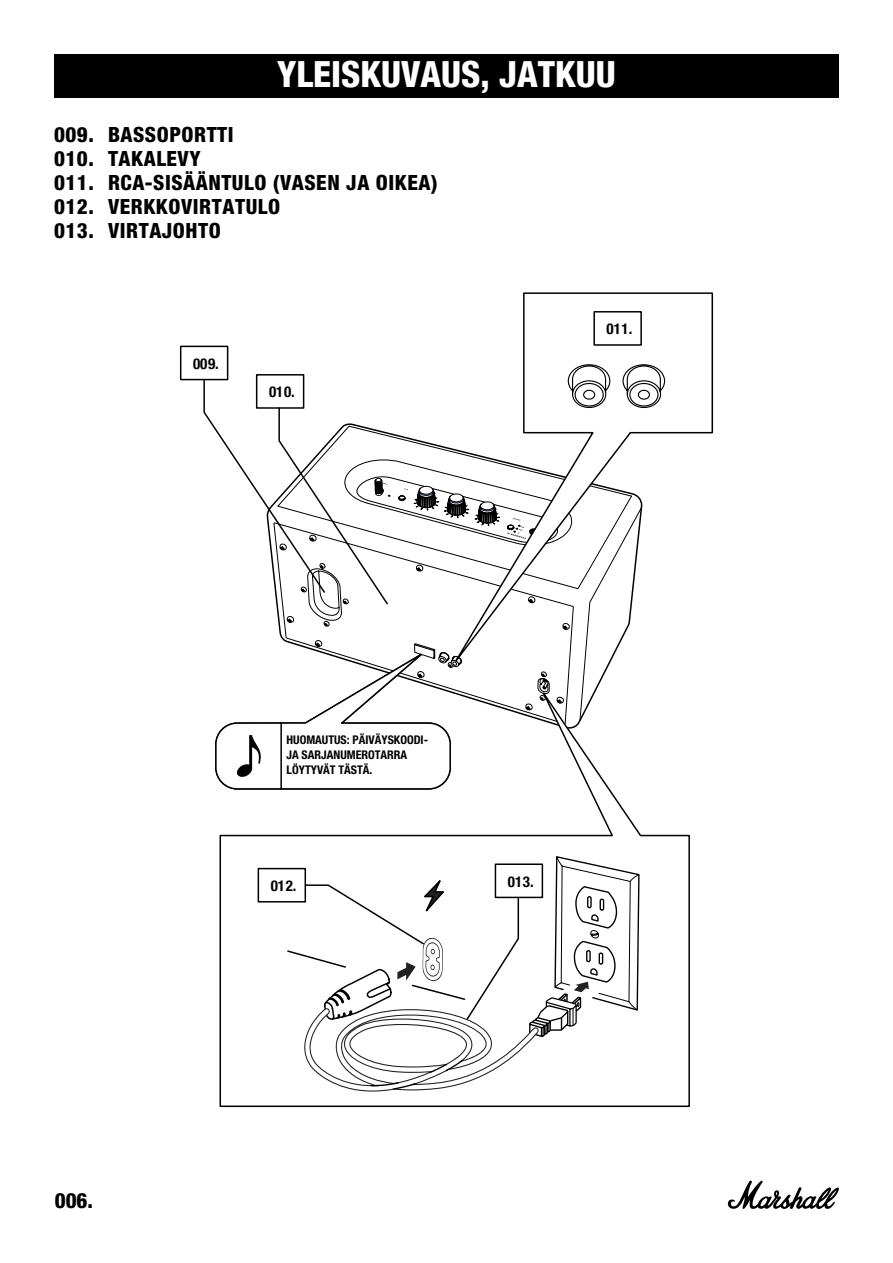
<style>
.page{position:relative;width:893px;height:1263px;background:#fff}
.page>*{position:absolute;margin:0;border:0;box-sizing:border-box;transform-origin:0 0}
.t1{font:800 condensed 36px "Helvetica Neue LT Com";color:#fff}
.t2{font:800 condensed 21px/24px "Helvetica Neue LT Std";letter-spacing:.025em;color:#000}
.t3{font:700 condensed 15px "Helvetica Neue";letter-spacing:.02em;color:#000}
.t4{font:700 condensed 12px/15px "Helvetica Neue LT Std";color:#000}
</style>
<div class="page">
<svg style="left:727px;top:1180px;width:112px;height:29px"></svg>
<div style="left:54px;top:54px;width:785px;height:44px;background:#000"></div>
<svg style="left:523px;top:292px;width:191px;height:142px"></svg>
<svg style="left:203px;top:364px;width:463px;height:416px"></svg>
<svg style="left:219px;top:676px;width:471px;height:432px"></svg>
<svg style="left:286px;top:855px;width:354px;height:236px"></svg>
<div style="left:180px;top:346px;width:48px;height:34px;border:2px solid #000"></div>
<div style="left:256px;top:374px;width:48px;height:35px;border:2px solid #000"></div>
<div style="left:593px;top:311px;width:49px;height:35px;border:2px solid #000"></div>
<div style="left:258px;top:868px;width:48px;height:34px;border:2px solid #000"></div>
<div style="left:495px;top:863px;width:48px;height:35px;border:2px solid #000"></div>
<h1 class="t1" style="left:277px;top:52px;width:340px">YLEISKUVAUS, JATKUU</h1>
<p class="t2" style="left:54px;top:122px;width:385px">009. BASSOPORTTI<br>010. TAKALEVY<br>011. RCA-SISÄÄNTULO (VASEN JA OIKEA)<br>012. VERKKOVIRTATULO<br>013. VIRTAJOHTO</p>
<p class="t3" style="left:193px;top:351px;width:27px">009.</p>
<p class="t3" style="left:269px;top:379px;width:27px">010.</p>
<p class="t3" style="left:607px;top:316px;width:27px">011.</p>
<p class="t2" style="left:55px;top:1188px;width:40px">006.</p>
<p class="t4" style="left:287px;top:732px;width:143px">HUOMAUTUS: PÄIVÄYSKOODI-<br>JA SARJANUMEROTARRA<br>LÖYTYVÄT TÄSTÄ.</p>
<p class="t3" style="left:271px;top:873px;width:27px">012.</p>
<p class="t3" style="left:508px;top:869px;width:27px">013.</p>
</div>
